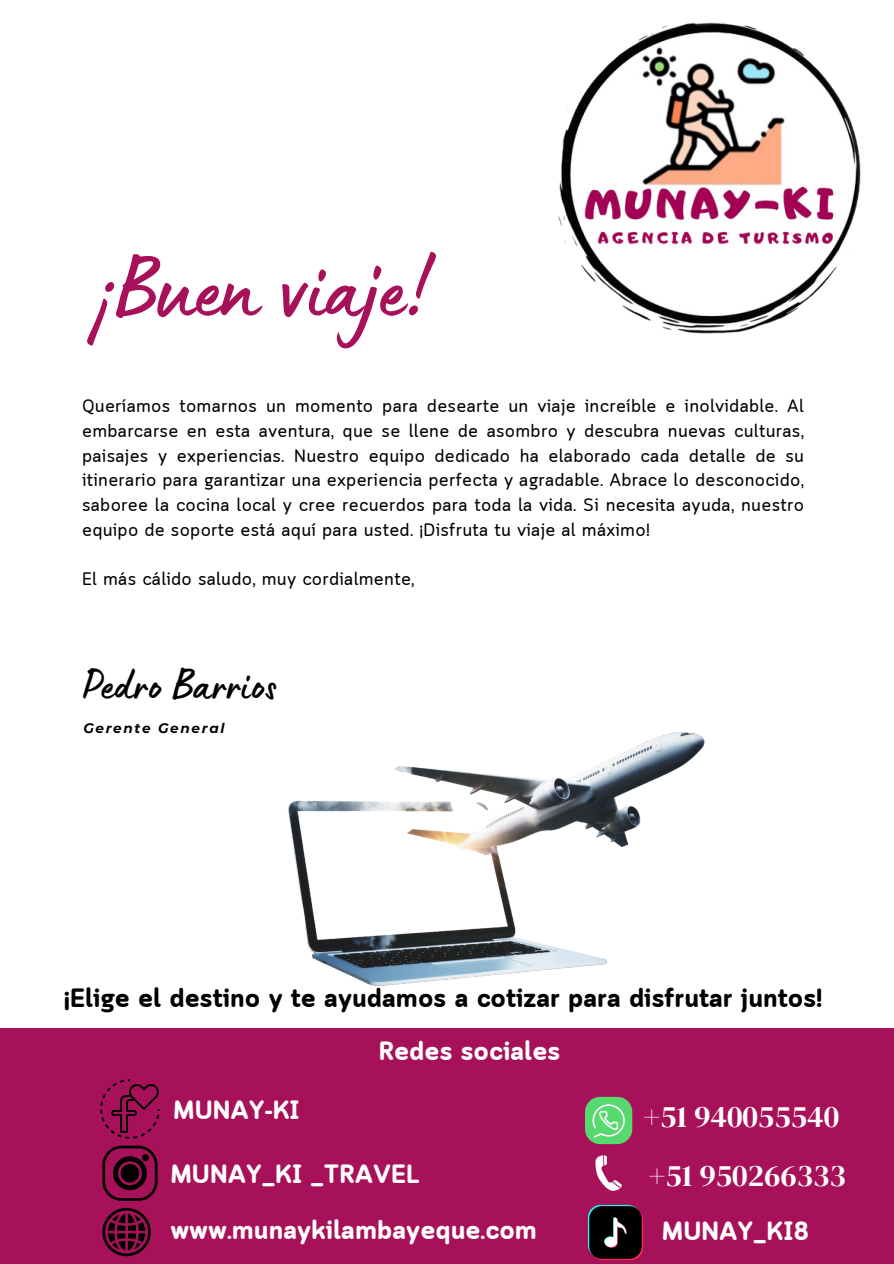
<style>
.page{position:relative;width:894px;height:1264px;background:#fff}
.page>*{position:absolute;margin:0;border:0;box-sizing:border-box;transform-origin:0 0}
.t1{font:91.35px "Lumios Marker";color:#a71159}
.t2{font:45.9px "Lumios Marker";letter-spacing:.015em;color:#000}
.t3{font:30.75px "DM Serif Display";color:#fff}
.t4{font:700 26.4px "Cloud Soft";color:#fff}
.t5{font:700 26.4px "Cloud Soft";color:#000}
.t6{font:18px/24.8px "Cloud Soft";letter-spacing:.015em;color:#000;text-align:justify}
.t7{font:italic 700 13.65px "Montserrat";letter-spacing:.125em;color:#000}
</style>
<div class="page">
<img style="left:558px;top:22px;width:303px;height:312px">
<img style="left:288px;top:732px;width:417px;height:254px">
<div style="left:0;top:1027px;width:893px;height:236px;background:#a71159"></div>
<svg style="left:595px;top:1155px;width:26px;height:36px"></svg>
<svg style="left:585px;top:1096px;width:47px;height:48px;background:#70c97c"></svg>
<svg style="left:102px;top:1145px;width:55px;height:55px"></svg>
<div style="left:142px;top:1154px;width:7px;height:7px;background:#000;border-radius:50%"></div>
<svg style="left:100px;top:1079px;width:60px;height:59px"></svg>
<svg style="left:587px;top:1204px;width:53px;height:53px"></svg>
<svg style="left:590px;top:1207px;width:53px;height:52px"></svg>
<div style="left:589px;top:1206px;width:52px;height:52px;background:#000;border-radius:13px"></div>
<svg style="left:604px;top:1217px;width:23px;height:30px"></svg>
<svg style="left:102px;top:1207px;width:49px;height:49px"></svg>
<h5 class="t1" style="left:89px;top:259px;width:342px">¡Buen viaje!</h5>
<h6 class="t6" style="left:82px;top:395px;width:723px">Queríamos tomarnos un momento para desearte un viaje increíble e inolvidable. Al embarcarse en esta aventura, que se llene de asombro y descubra nuevas culturas, paisajes y experiencias. Nuestro equipo dedicado ha elaborado cada detalle de su itinerario para garantizar una experiencia perfecta y agradable. Abrace lo desconocido, saboree la cocina local y cree recuerdos para toda la vida. Si necesita ayuda, nuestro equipo de soporte está aquí para usted. ¡Disfruta tu viaje al máximo!</h6>
<p class="t6" style="left:82px;top:568px;width:334px">El más cálido saludo, muy cordialmente,</p>
<p class="t2" style="left:82px;top:670px;width:196px">Pedro Barrios</p>
<p class="t7" style="left:83px;top:719px;width:143px">Gerente General</p>
<h6 class="t5" style="left:64px;top:982px;width:759px">¡Elige el destino y te ayudamos a cotizar para disfrutar juntos!</h6>
<p class="t4" style="left:173px;top:1094px;width:128px">MUNAY-KI</p>
<h4 class="t4" style="left:378px;top:1035px;width:183px">Redes sociales</h4>
<p class="t3" style="left:643px;top:1094px;width:197px">+51 940055540</p>
<h4 class="t4" style="left:170px;top:1158px;width:251px">MUNAY_KI _TRAVEL</h4>
<p class="t4" style="left:170px;top:1214px;width:368px">www.munaykilambayeque.com</p>
<h5 class="t4" style="left:661px;top:1215px;width:149px">MUNAY_KI8</h5>
<h5 class="t3" style="left:648px;top:1153px;width:198px">+51 950266333</h5>
</div>
